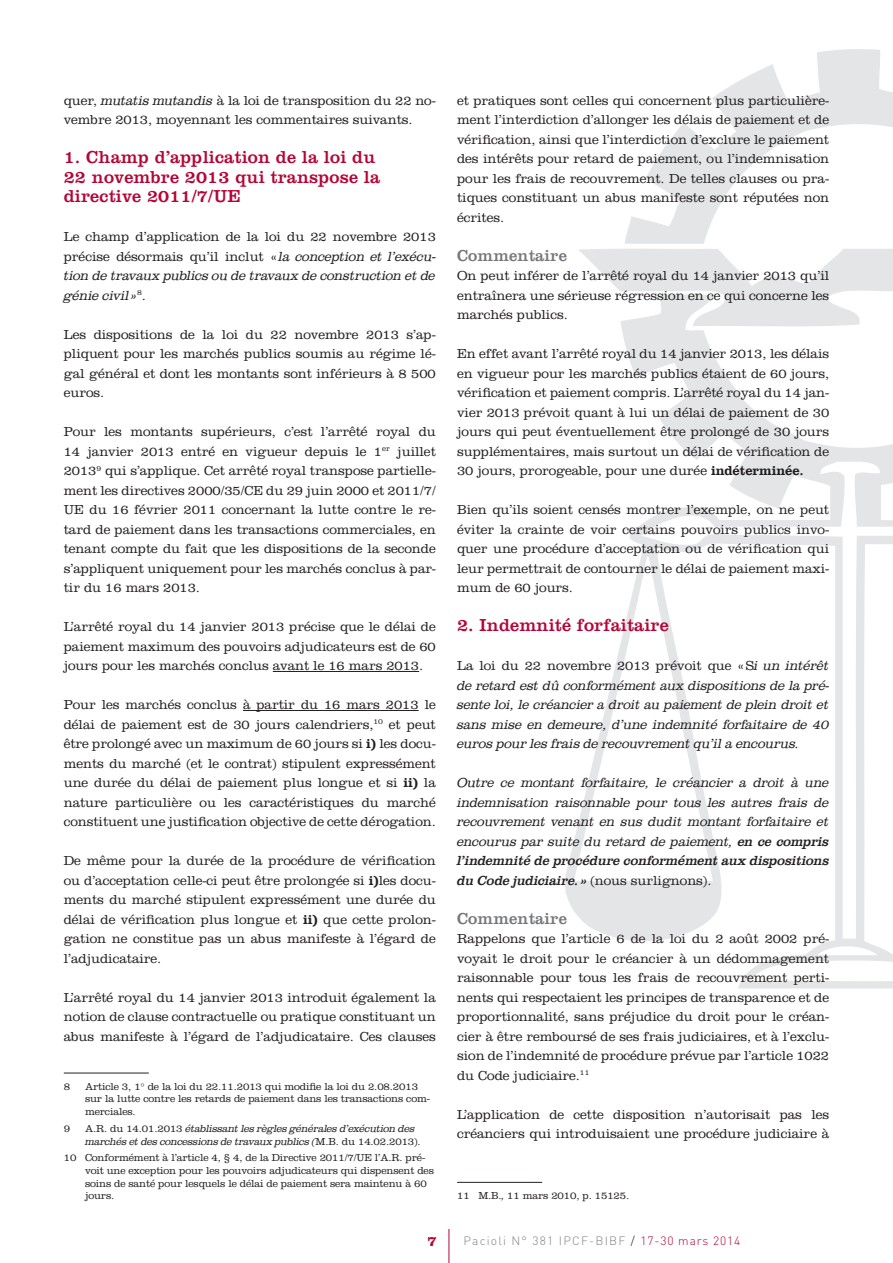
<style>
.page{position:relative;width:893px;height:1263px;background:#fff}
.page>*{position:absolute;margin:0;border:0;box-sizing:border-box;transform-origin:0 0}
.t1{font:18px/19.5px "Clarendon LT Std";letter-spacing:.01em;color:#b50536}
.t2{font:16.5px "Clarendon LT Std";letter-spacing:.01em;color:#76787b}
.t3{font:700 14.85px "Clarendon LT Std";color:#b50536}
.t4{font:300 13.5px/19.5px "Clarendon LT Std";letter-spacing:-.005em;color:#231f20;text-align:justify}
.t5{font:italic 300 13.5px/19.5px "Clarendon Std";letter-spacing:-.015em;color:#231f20;text-align:justify}
.t6{font:300 12px "DIN";letter-spacing:.1em;color:#808285}
.t7{font:300 10.5px/12.6px "Clarendon LT Std";letter-spacing:-.015em;color:#231f20}
.t8{font:italic 300 10.5px/12.6px "Clarendon Std";letter-spacing:-.015em;color:#231f20}
.s1{font-family:"Clarendon Std";font-style:italic}
.s2{font-family:"Clarendon LT Std";font-style:normal}
.s3{font-family:"Clarendon Std";font-weight:500}
.s4{font-weight:400}
.s5{color:#231f20}
.s6{color:#b50536}
</style>
<div class="page">
<svg style="left:565px;top:49px;width:328px;height:939px"></svg>
<hr style="left:449px;top:1229px;width:1px;height:34px;background:#b50536">
<hr style="left:273px;top:671px;width:146px;height:1px;background:#231f20">
<hr style="left:243px;top:710px;width:176px;height:1px;background:#231f20">
<hr style="left:64px;top:1073px;width:85px;height:1px;background:#231f20">
<hr style="left:457px;top:1182px;width:85px;height:1px;background:#231f20">
<p class="t4" style="left:64px;top:92px;width:374px">quer, <span class="s1">mutatis mutandis</span> à la loi de transposition du 22 no&shy;vembre 2013, moyennant les commentaires suivants.</p>
<h1 class="t1" style="left:64px;top:149px;width:318px">1. Champ d’application de la loi du<br>22 novembre 2013 qui transpose la directive 2011/7/UE</h1>
<p class="t4" style="left:64px;top:228px;width:374px">Le champ d’application de la loi du 22 novembre 2013 précise désormais qu’il inclut « <span class="s1">la conception et l’exécu-</span></p>
<p class="t5" style="left:64px;top:266px;width:373px">tion de travaux publics ou de travaux de construction et de génie civil »<sup>8</sup><span class="s2">.</span></p>
<p class="t4" style="left:64px;top:326px;width:374px">Les dispositions de la loi du 22 novembre 2013 s’ap&shy;pliquent pour les marchés publics soumis au régime lé&shy;gal général et dont les montants sont inférieurs à 8 500 euros.</p>
<p class="t4" style="left:64px;top:423px;width:374px">Pour les montants supérieurs, c’est l’arrêté royal du 14 janvier 2013 entré en vigueur depuis le 1<sup>er</sup> juillet 2013<sup>9</sup> qui s’applique. Cet arrêté royal transpose partielle&shy;ment les directives 2000/35/CE du 29 juin 2000 et 2011/7/ UE du 16 février 2011 concernant la lutte contre le re&shy;tard de paiement dans les transactions commerciales, en tenant compte du fait que les dispositions de la seconde s’appliquent uniquement pour les marchés conclus à par&shy;tir du 16 mars 2013.</p>
<p class="t4" style="left:64px;top:618px;width:374px">L’arrêté royal du 14 janvier 2013 précise que le délai de paiement maximum des pouvoirs adjudicateurs est de 60 jours pour les marchés conclus avant le 16 mars 2013.</p>
<p class="t4" style="left:64px;top:696px;width:374px">Pour les marchés conclus à partir du 16 mars 2013 le délai de paiement est de 30 jours calendriers,<sup>10</sup> et peut être prolongé avec un maximum de 60 jours si <span class="s3">i)</span> les docu&shy;ments du marché (et le contrat) stipulent expressément une durée du délai de paiement plus longue et si <span class="s3">ii)</span> la nature particulière ou les caractéristiques du marché constituent une justification objective de cette dérogation.</p>
<p class="t4" style="left:64px;top:852px;width:374px">De même pour la durée de la procédure de vérification ou d’acceptation celle-ci peut être prolongée si <span class="s3">i)</span>les docu&shy;ments du marché stipulent expressément une durée du délai de vérification plus longue et <span class="s3">ii)</span> que cette prolon&shy;gation ne constitue pas un abus manifeste à l’égard de l’adjudicataire.</p>
<p class="t4" style="left:64px;top:989px;width:374px">L’arrêté royal du 14 janvier 2013 introduit également la notion de clause contractuelle ou pratique constituant un abus manifeste à l’égard de l’adjudicataire. Ces clauses</p>
<p class="t7" style="left:64px;top:1081px;width:8px">8</p>
<p class="t7" style="left:85px;top:1081px;width:346px">Article 3, 1° de la loi du 22.11.2013 qui modifie la loi du 2.08.2013 sur la lutte contre les retards de paiement dans les transactions com&shy;merciales.</p>
<p class="t7" style="left:64px;top:1123px;width:8px">9</p>
<p class="t8" style="left:85px;top:1122px;width:337px"><span class="s2">A.R. du 14.01.2013</span> établissant les règles générales d’exécution des marchés et des concessions de travaux publics (<span class="s2">M.B. du 14.02.2013).</span></p>
<p class="t7" style="left:85px;top:1152px;width:350px;text-indent:-21px">10 Conformément à l’article 4, § 4, de la Directive 2011/7/UE l’A.R. pré&shy;voit une exception pour les pouvoirs adjudicateurs qui dispensent des soins de santé pour lesquels le délai de paiement sera maintenu à 60 jours.</p>
<p class="t4" style="left:457px;top:92px;width:374px">et pratiques sont celles qui concernent plus particulière&shy;ment l’interdiction d’allonger les délais de paiement et de vérification, ainsi que l’interdiction d’exclure le paiement des intérêts pour retard de paiement, ou l’indemnisation pour les frais de recouvrement. De telles clauses ou pra&shy;tiques constituant un abus manifeste sont réputées non écrites.</p>
<p class="t2" style="left:457px;top:249px;width:111px">Commentaire</p>
<p class="t4" style="left:457px;top:267px;width:374px">On peut inférer de l’arrêté royal du 14 janvier 2013 qu’il entraînera une sérieuse régression en ce qui concerne les marchés publics.</p>
<p class="t4" style="left:457px;top:345px;width:374px">En effet avant l’arrêté royal du 14 janvier 2013, les délais en vigueur pour les marchés publics étaient de 60 jours, vérification et paiement compris. L’arrêté royal du 14 jan&shy;vier 2013 prévoit quant à lui un délai de paiement de 30 jours qui peut éventuellement être prolongé de 30 jours supplémentaires, mais surtout un délai de vérification de 30 jours, prorogeable, pour une durée <span class="s3">indéterminée.</span></p>
<p class="t4" style="left:457px;top:501px;width:374px">Bien qu’ils soient censés montrer l’exemple, on ne peut éviter la crainte de voir certains pouvoirs publics invo&shy;quer une procédure d’acceptation ou de vérification qui leur permettrait de contourner le délai de paiement maxi&shy;mum de 60 jours.</p>
<h1 class="t1" style="left:457px;top:617px;width:213px">2. Indemnité forfaitaire</h1>
<p class="t4" style="left:457px;top:657px;width:374px">La loi du 22 novembre 2013 prévoit que « S<span class="s1">i un intérêt</span></p>
<p class="t5" style="left:457px;top:675px;width:374px">de retard est dû conformément aux dispositions de la pré&shy;sente loi, le créancier a droit au paiement de plein droit et sans mise en demeure, d’une indemnité forfaitaire de 40 euros pour les frais de recouvrement qu’il a encourus.</p>
<p class="t5" style="left:457px;top:773px;width:374px">Outre ce montant forfaitaire, le créancier a droit à une indemnisation raisonnable pour tous les autres frais de recouvrement venant en sus dudit montant forfaitaire et encourus par suite du retard de paiement, <span class="s4">en ce compris l’indemnité de procédure conformément aux dispositions du Code judiciaire. »</span> <span class="s2">(nous surlignons).</span></p>
<p class="t2" style="left:457px;top:912px;width:111px">Commentaire</p>
<p class="t4" style="left:457px;top:930px;width:374px">Rappelons que l’article 6 de la loi du 2 août 2002 pré&shy;voyait le droit pour le créancier à un dédommagement raisonnable pour tous les frais de recouvrement perti&shy;nents qui respectaient les principes de transparence et de proportionnalité, sans préjudice du droit pour le créan&shy;cier à être remboursé de ses frais judiciaires, et à l’exclu&shy;sion de l’indemnité de procédure prévue par l’article 1022 du Code judiciaire.<sup>11</sup></p>
<p class="t4" style="left:457px;top:1106px;width:374px">L’application de cette disposition n’autorisait pas les créanciers qui introduisaient une procédure judiciaire à</p>
<p class="t7" style="left:457px;top:1190px;width:174px">11 M.B.<span class="s1">,</span> 11 mars 2010, p. 15125.</p>
<p class="t3" style="left:427px;top:1236px;width:11px">7</p>
<p class="t6" style="left:463px;top:1233px;width:278px">Pacioli N° 381 IPCF-BIBF <span class="s5">/</span> <span class="s6">17-30 mars 2014</span></p>
</div>
